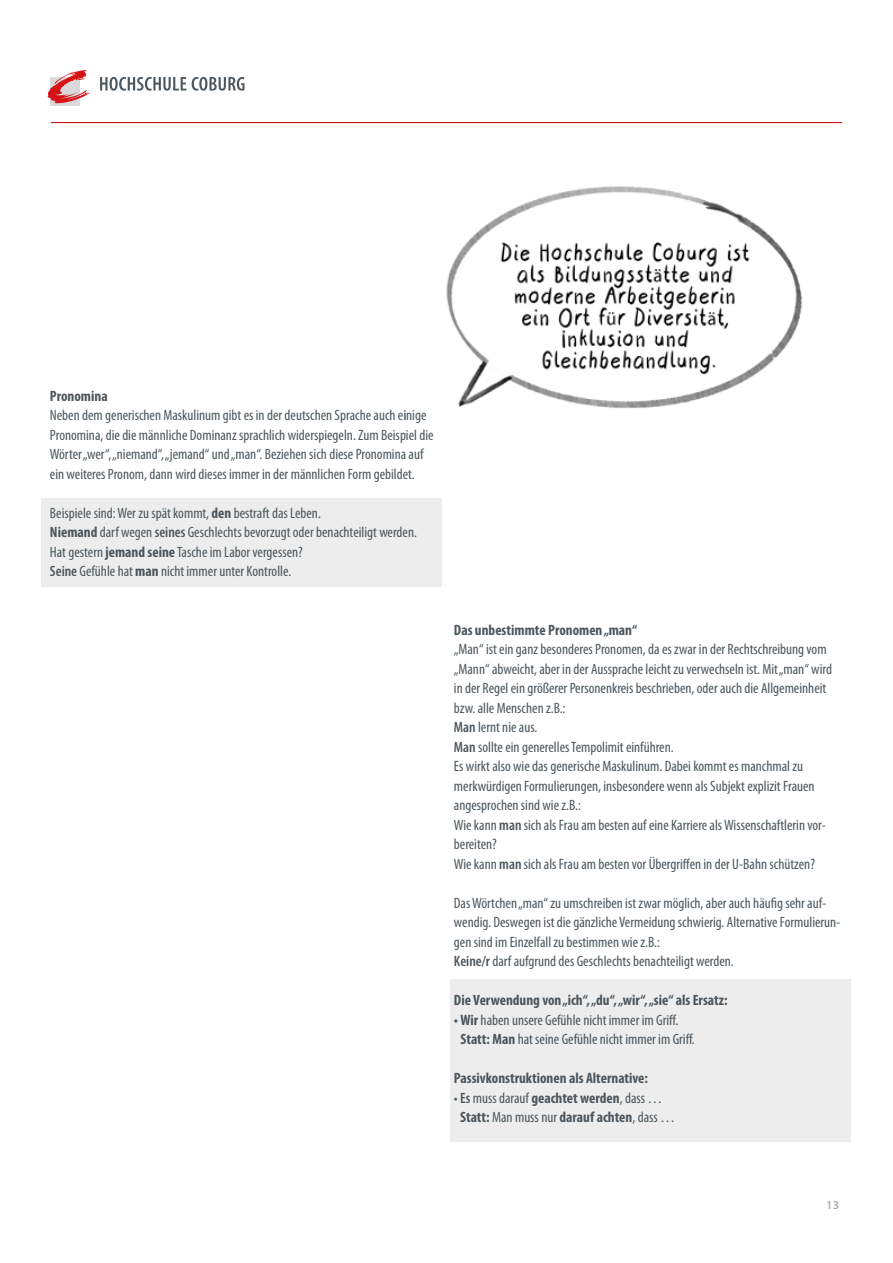
<style>
.page{position:relative;width:893px;height:1263px;background:#fff}
.page>*{position:absolute;margin:0;border:0;box-sizing:border-box;transform-origin:0 0}
.t1{font:condensed 15px/19.5px "Myriad Pro";color:#4c565c}
.t2{font:700 condensed 15px "Myriad Pro";color:#4c565c}
.t3{font:600 12px "Myriad Pro";color:#a5adb4}
.s1{font-weight:700}
.s2{font-weight:600}
</style>
<div class="page">
<div style="left:450px;top:979px;width:400px;height:163px;background:#ededed"></div>
<div style="left:41px;top:498px;width:400px;height:89px;background:#ededed"></div>
<div style="left:51px;top:77px;width:29px;height:29px;background:#dadada"></div>
<svg style="left:48px;top:70px;width:41px;height:33px"></svg>
<svg style="left:100px;top:77px;width:86px;height:14px"></svg>
<svg style="left:192px;top:77px;width:52px;height:14px"></svg>
<hr style="left:51px;top:122px;width:791px;height:1px;background:#d51317">
<img style="left:446px;top:186px;width:357px;height:223px">
<p class="t2" style="left:50px;top:386px;width:59px">Pronomina</p>
<p class="t1" style="left:50px;top:405px;width:385px">Neben dem generischen Maskulinum gibt es in der deutschen Sprache auch einige Pronomina, die die männliche Dominanz sprachlich widerspiegeln. Zum Beispiel die Wörter „wer“, „niemand“, „jemand“ und „man“. Beziehen sich diese Pronomina auf ein weiteres Pronom, dann wird dieses immer in der männlichen Form gebildet.</p>
<p class="t1" style="left:50px;top:503px;width:369px">Beispiele sind: Wer zu spät kommt, <span class="s1">den</span> bestraft das Leben.<br><span class="s1">Niemand</span> darf wegen <span class="s2">seines</span> Geschlechts bevorzugt oder benachteiligt werden.<br>Hat gestern <span class="s1">jemand seine</span> Tasche im Labor vergessen?<br><span class="s2">Seine</span> Gefühle hat <span class="s1">man</span> nicht immer unter Kontrolle.</p>
<p class="t2" style="left:454px;top:620px;width:185px">Das unbestimmte Pronomen „man“</p>
<p class="t1" style="left:454px;top:639px;width:380px">„Man“ ist ein ganz besonderes Pronomen, da es zwar in der Rechtschreibung vom „Mann“ abweicht, aber in der Aussprache leicht zu verwechseln ist. Mit „man“ wird in der Regel ein größerer Personenkreis beschrieben, oder auch die Allgemeinheit bzw. alle Menschen z.B.:<br><span class="s2">Man</span> lernt nie aus.<br><span class="s2">Man</span> sollte ein generelles Tempolimit einführen.<br>Es wirkt also wie das generische Maskulinum. Dabei kommt es manchmal zu merkwürdigen Formulierungen, insbesondere wenn als Subjekt explizit Frauen angesprochen sind wie z.B.:<br>Wie kann <span class="s2">man</span> sich als Frau am besten auf eine Karriere als Wissenschaftlerin vor&shy;bereiten?<br>Wie kann <span class="s2">man</span> sich als Frau am besten vor Übergriffen in der U-Bahn schützen?</p>
<p class="t1" style="left:454px;top:893px;width:388px">Das Wörtchen „man“ zu umschreiben ist zwar möglich, aber auch häufig sehr auf&shy;wendig. Deswegen ist die gänzliche Vermeidung schwierig. Alternative Formulierun&shy;gen sind im Einzelfall zu bestimmen wie z.B.:<br><span class="s2">Keine/r</span> darf aufgrund des Geschlechts benachteiligt werden.</p>
<p class="t2" style="left:454px;top:991px;width:275px">Die Verwendung von „ich“, „du“, „wir“, „sie“ als Ersatz:</p>
<p class="t1" style="left:460px;top:1010px;width:236px;text-indent:-7px"><span class="s1">• Wir</span> haben unsere Gefühle nicht immer im Griff.<br><span class="s1">Statt: Man</span> hat seine Gefühle nicht immer im Griff.</p>
<p class="t2" style="left:454px;top:1069px;width:196px">Passivkonstruktionen als Alternative:</p>
<p class="t1" style="left:460px;top:1088px;width:217px;text-indent:-6px">• <span class="s2">Es</span> muss darauf <span class="s1">geachtet werden</span>, dass …<br><span class="s1">Statt:</span> Man muss nur <span class="s1">darauf achten</span>, dass …</p>
<p class="t3" style="left:826px;top:1197px;width:14px">13</p>
</div>
